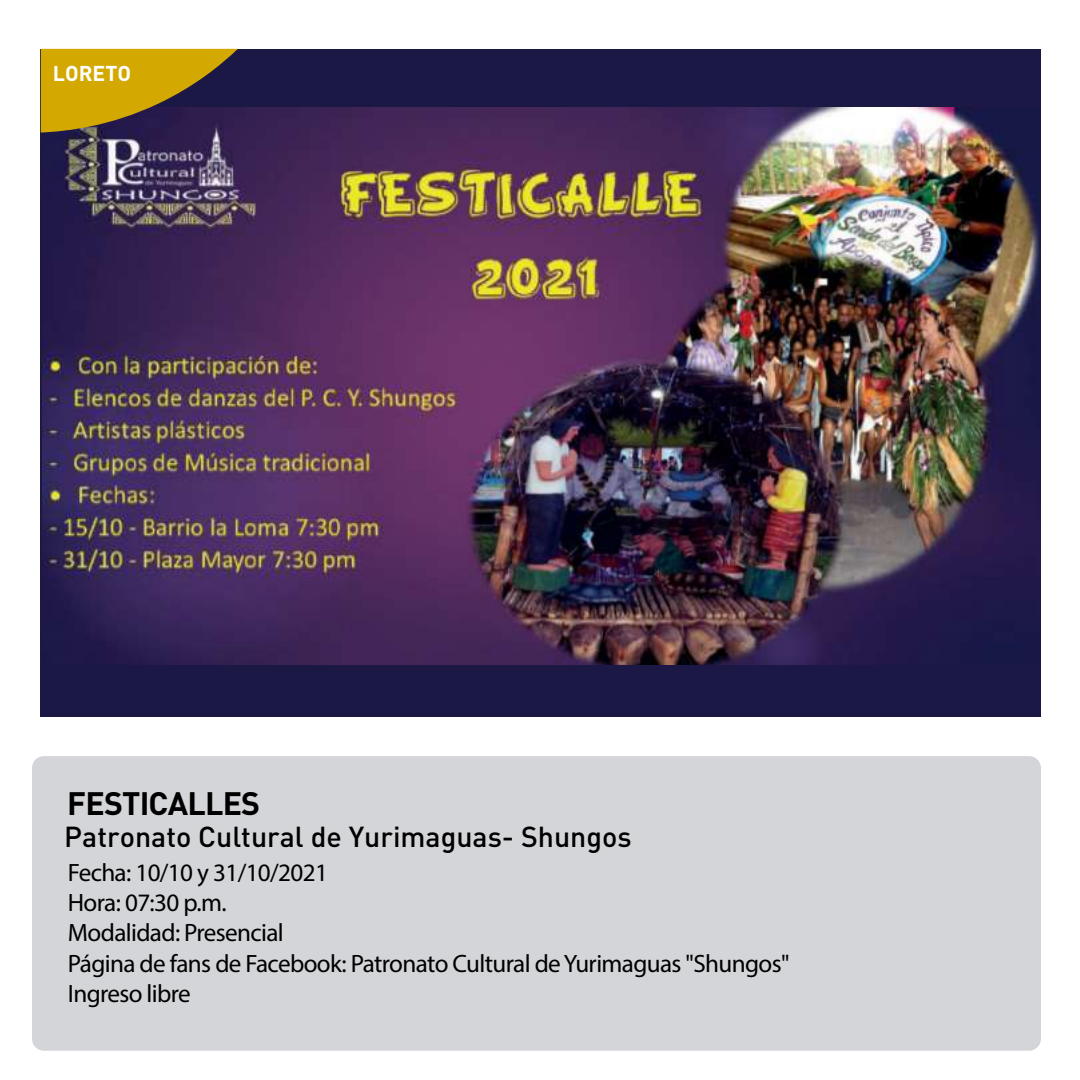
<style>
.page{position:relative;width:1080px;height:1080px;background:#fff}
.page>*{position:absolute;margin:0;border:0;box-sizing:border-box;transform-origin:0 0}
.t1{font:700 32.1px "DIN";letter-spacing:-.025em;color:#010000}
.t2{font:500 28.5px "DIN";color:#010000}
.t3{font:25.2px/30.2px "Myriad Pro";letter-spacing:-.025em;color:#010000}
.t4{font:700 21.2px "DIN";color:#fff}
</style>
<div class="page">
<div style="left:32px;top:756px;width:1009px;height:295px;background:#d3d5d8;border-radius:12px"></div>
<div style="left:41px;top:49px;width:1000px;height:667px;background:#1b1846"></div>
<img style="left:42px;top:108px;width:999px;height:557px">
<svg style="left:41px;top:49px;width:197px;height:84px"></svg>
<p class="t4" style="left:53px;top:60px;width:80px">LORETO</p>
<p class="t1" style="left:67px;top:782px;width:194px">FESTICALLES</p>
<p class="t2" style="left:64px;top:818px;width:569px">Patronato Cultural de Yurimaguas- Shungos</p>
<p class="t3" style="left:68px;top:857px;width:723px">Fecha: 10/10 y 31/10/2021<br>Hora: 07:30 p.m.<br>Modalidad: Presencial<br>Página de fans de Facebook: Patronato Cultural de Yurimaguas "Shungos"<br>Ingreso libre</p>
</div>
